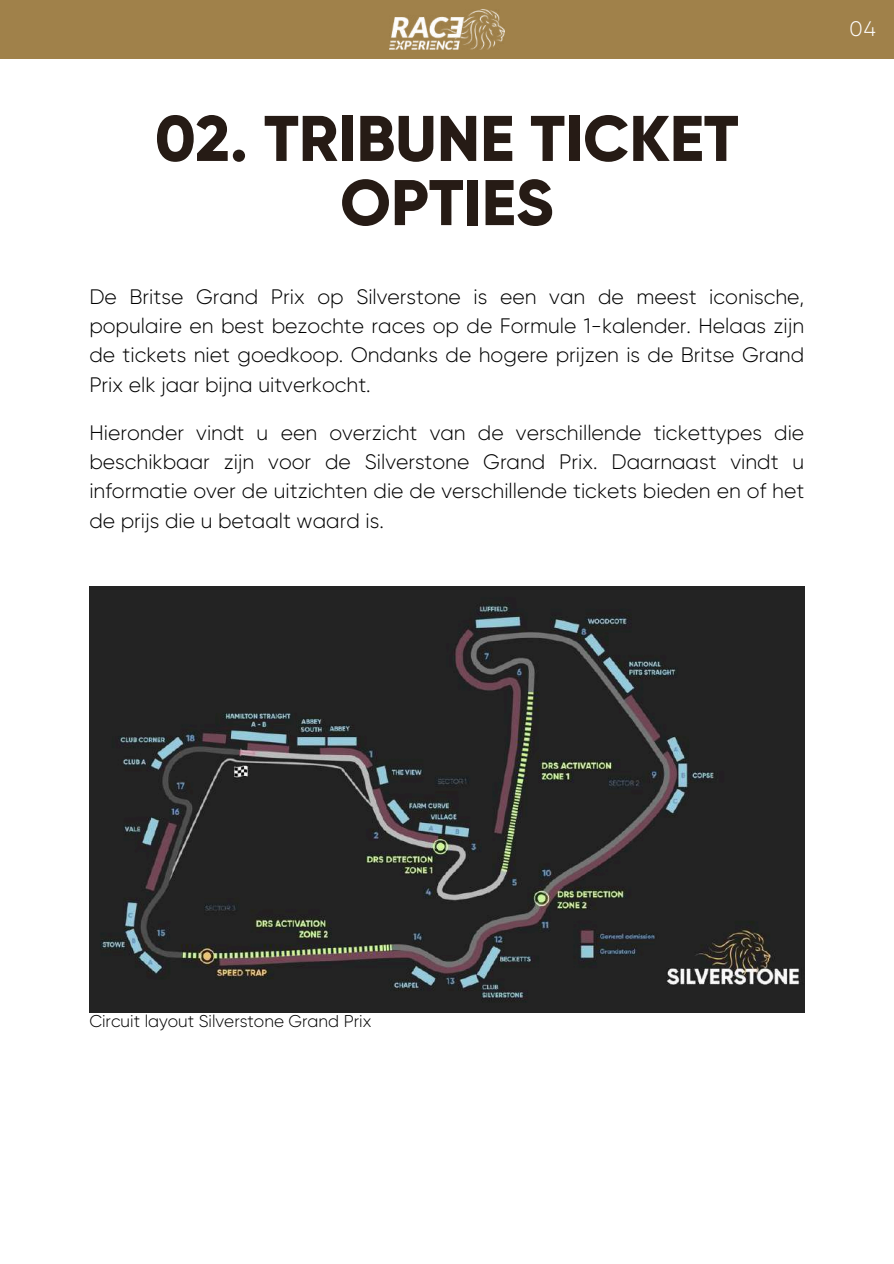
<style>
.page{position:relative;width:894px;height:1264px;background:#fff}
.page>*{position:absolute;margin:0;border:0;box-sizing:border-box;transform-origin:0 0}
.t1{font:800 64.35px/64.2px "Gilroy";color:#261b15;text-align:center}
.t2{font:300 21px/29.2px "Gilroy";color:#000;text-align:justify}
.t3{font:300 21px "Gilroy";color:#fff}
.t4{font:300 17.1px "Gilroy";color:#000}
</style>
<div class="page">
<div style="left:0;top:0;width:893px;height:59px;background:#a0814a"></div>
<img style="left:389px;top:9px;width:115px;height:41px">
<img style="left:89px;top:586px;width:715px;height:426px">
<h1 class="t1" style="left:155px;top:107px;width:585px">02. TRIBUNE TICKET<br>OPTIES</h1>
<p class="t2" style="left:89px;top:282px;width:716px">De Britse Grand Prix op Silverstone is een van de meest iconische, populaire en best bezochte races op de Formule 1-kalender. Helaas zijn de tickets niet goedkoop. Ondanks de hogere prijzen is de Britse Grand Prix elk jaar bijna uitverkocht.</p>
<p class="t2" style="left:89px;top:418px;width:716px">Hieronder vindt u een overzicht van de verschillende tickettypes die beschikbaar zijn voor de Silverstone Grand Prix. Daarnaast vindt u informatie over de uitzichten die de verschillende tickets bieden en of het de prijs die u betaalt waard is.</p>
<p class="t3" style="left:849px;top:16px;width:28px">04</p>
<p class="t4" style="left:89px;top:1011px;width:283px">Circuit layout Silverstone Grand Prix</p>
</div>
